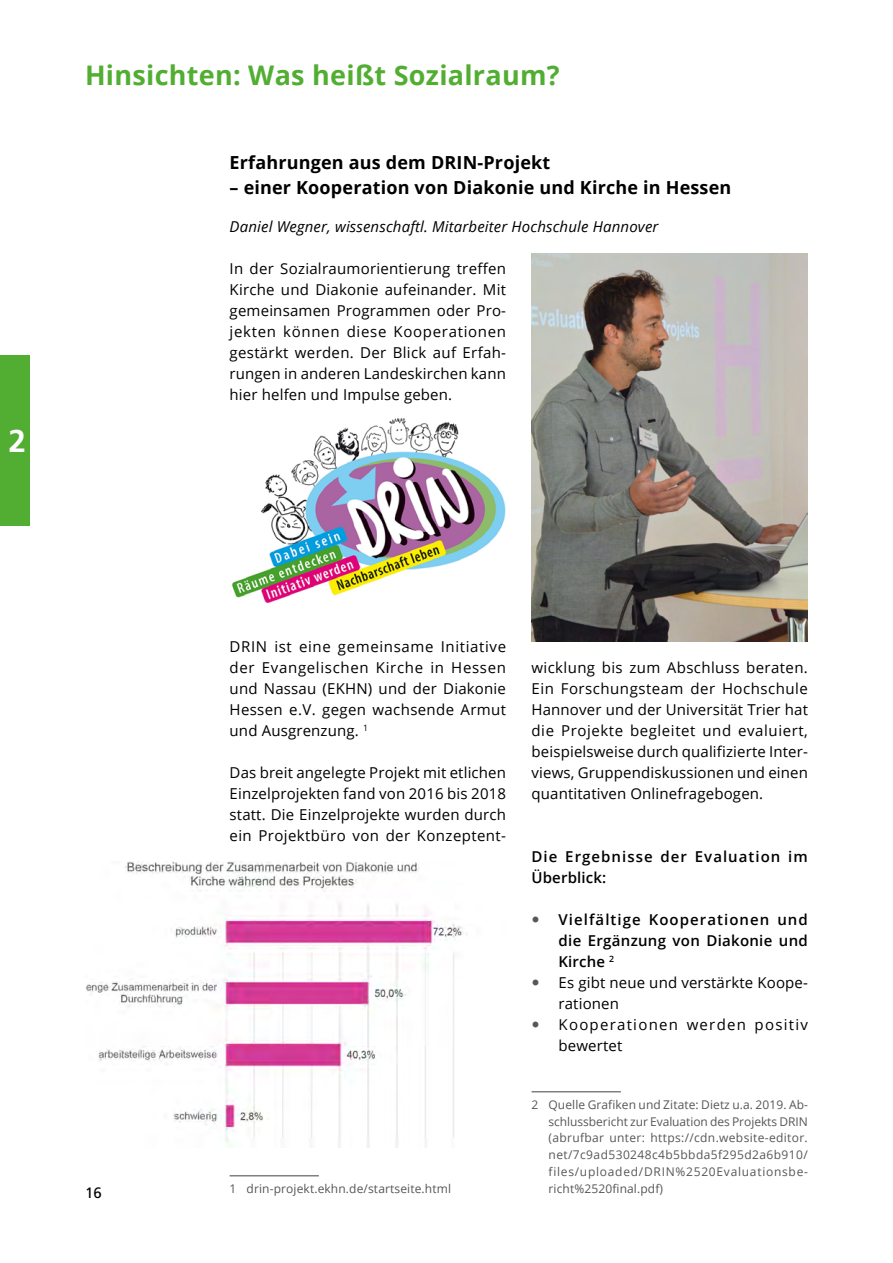
<style>
.page{position:relative;width:893px;height:1263px;background:#fff}
.page>*{position:absolute;margin:0;border:0;box-sizing:border-box;transform-origin:0 0}
.t1{font:700 31.5px "Frutiger LT Com";color:#fff}
.t2{font:700 27px "Open Sans";letter-spacing:.01em;color:#52ae32}
.t3{font:700 18px "Open Sans";letter-spacing:.01em;color:#000}
.t4{font:15px/21px "Open Sans";letter-spacing:.01em;color:#000;text-align:justify}
.t5{font:italic 15px "Open Sans";letter-spacing:.01em;color:#000}
.t6{font:600 15px/21px "Open Sans";letter-spacing:.07em;color:#000}
.t7{font:15px "Frutiger LT Com";color:#000}
.t8{font:12px/16.8px "Open Sans";letter-spacing:.01em;color:#575756;text-align:justify}
.s1{font-weight:600}
</style>
<div class="page">
<div style="left:0;top:355px;width:30px;height:170px;background:#52ae32"></div>
<hr style="left:230px;top:1175px;width:89px;height:1px;background:#575756">
<hr style="left:531px;top:1091px;width:90px;height:1px;background:#575756">
<img style="left:231px;top:418px;width:275px;height:185px">
<img style="left:531px;top:253px;width:277px;height:388px">
<img style="left:86px;top:862px;width:381px;height:285px">
<h1 class="t1" style="left:9px;top:422px;width:19px">2</h1>
<h2 class="t2" style="left:85px;top:56px;width:476px">Hinsichten: Was heißt Sozialraum?</h2>
<p class="t3" style="left:230px;top:150px;width:322px">Erfahrungen aus dem DRIN-Projekt</p>
<p class="t3" style="left:230px;top:175px;width:503px">– einer Kooperation von Diakonie und Kirche in Hessen</p>
<p class="t5" style="left:230px;top:216px;width:430px">Daniel Wegner, wissenschaftl. Mitarbeiter Hochschule Hannover</p>
<p class="t4" style="left:230px;top:258px;width:278px">In der Sozialraumorientierung treffen Kirche und Diakonie aufeinander. Mit gemeinsamen Programmen oder Pro&shy;jekten können diese Kooperationen gestärkt werden. Der Blick auf Erfah&shy;rungen in anderen Landeskirchen kann hier helfen und Impulse geben.</p>
<p class="t7" style="left:85px;top:1184px;width:18px">16</p>
<p class="t4" style="left:230px;top:636px;width:278px">DRIN ist eine gemeinsame Initiative der Evangelischen Kirche in Hessen und Nassau (EKHN) und der Diakonie Hessen e.V. gegen wachsende Armut und Ausgrenzung. <sup>1</sup></p>
<p class="t4" style="left:230px;top:762px;width:278px">Das breit angelegte Projekt mit etlichen Einzelprojekten fand von 2016 bis 2018 statt. Die Einzelprojekte wurden durch ein Projektbüro von der Konzeptent-</p>
<p class="t8" style="left:230px;top:1180px;width:223px">1 drin-projekt.ekhn.de/startseite.html</p>
<p class="t4" style="left:531px;top:657px;width:278px">wicklung bis zum Abschluss beraten.<br>Ein Forschungsteam der Hochschule Hannover und der Universität Trier hat die Projekte begleitet und evaluiert, beispielsweise durch qualifizierte Inter&shy;views, Gruppendiskussionen und einen quantitativen Onlinefragebogen.</p>
<p class="t6" style="left:531px;top:846px;width:278px">Die Ergebnisse der Evaluation im<br>Überblick:</p>
<p class="t4" style="left:558px;top:909px;width:251px;text-align:left"><span class="s1">Vielfältige Kooperationen und die Ergänzung von Diakonie und<br>Kirche</span> <sup>2<br></sup>Es gibt neue und verstärkte Koope&shy;rationen<br>Kooperationen werden positiv bewertet</p>
<p class="t8" style="left:549px;top:1096px;width:261px;text-indent:-17px">2 Quelle Grafiken und Zitate: Dietz u.a. 2019. Ab&shy;schlussbericht zur Evaluation des Projekts DRIN (abrufbar unter: https://cdn.website-editor. net/7c9ad530248c4b5bbda5f295d2a6b910/ files/uploaded/DRIN%2520Evaluationsbe&shy;richt%2520final.pdf)</p>
</div>
